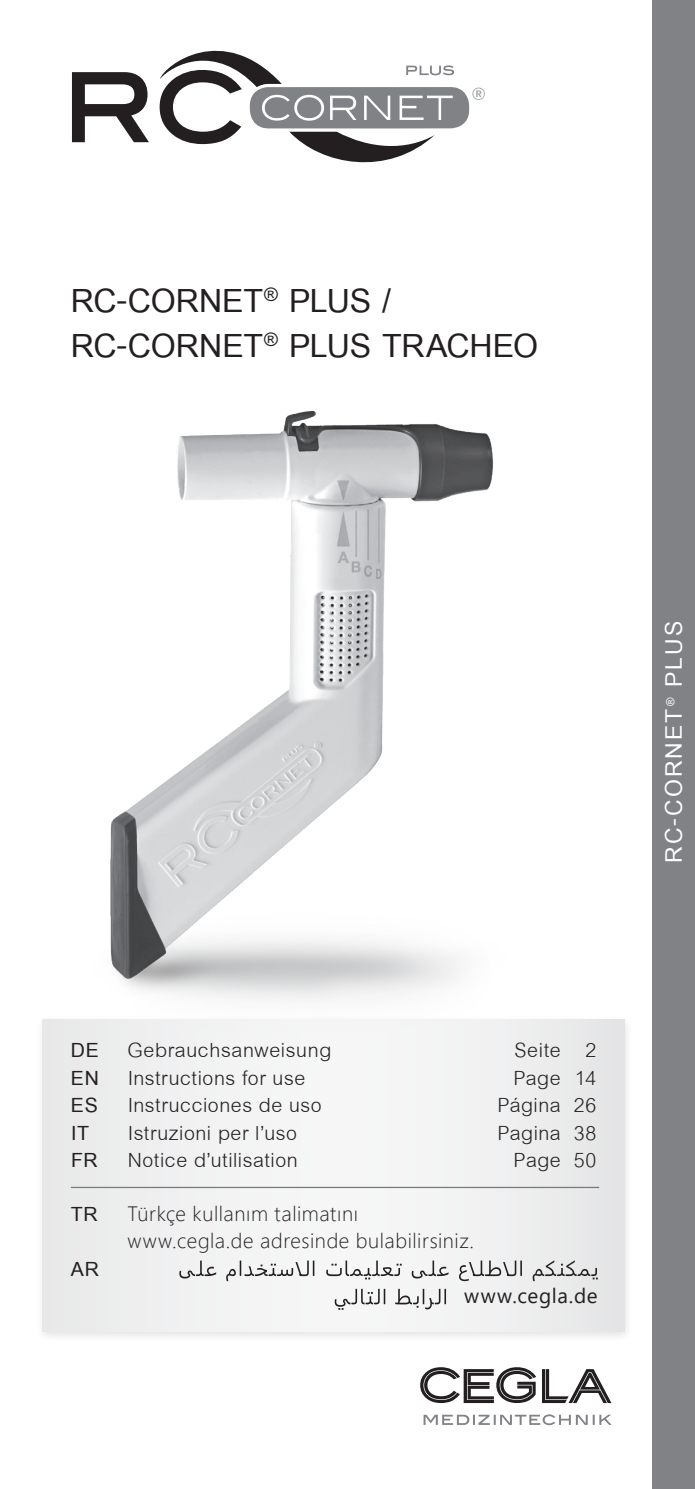
<style>
.page{position:relative;width:695px;height:1489px;background:#fff}
.page>*{position:absolute;margin:0;border:0;box-sizing:border-box;transform-origin:0 0}
.t1{font:700 49px/45px "Cordia New";letter-spacing:-.005em;color:#231f20}
.t2{font:700 35px "Cordia New";letter-spacing:.06em;color:#fff}
.t3{font:30px "Cordia New";letter-spacing:.015em;color:#231f20}
.t4{font:700 30px "Cordia New";color:#231f20}
.t5{font:300 20.75px/27.5px "Segoe UI";letter-spacing:.025em;color:#231f20}
.t6{font:20.75px "Segoe UI";letter-spacing:.03em;color:#231f20}
.s1{font-weight:700}
.s2{font-family:"Cordia New";font-weight:700;font-size:30px}
</style>
<div class="page">
<img style="left:110px;top:411px;width:383px;height:590px">
<svg style="left:167px;top:50px;width:267px;height:113px"></svg>
<svg style="left:72px;top:70px;width:170px;height:74px"></svg>
<svg style="left:247px;top:84px;width:225px;height:47px"></svg>
<svg style="left:249px;top:87px;width:236px;height:41px"></svg>
<svg style="left:406px;top:65px;width:48px;height:10px"></svg>
<div style="left:652px;top:0;width:42px;height:1488px;background:#808285"></div>
<svg style="left:420px;top:1367px;width:191px;height:35px"></svg>
<svg style="left:423px;top:1414px;width:188px;height:10px"></svg>
<div style="left:36px;top:1014px;width:597px;height:328px;background:#231f20;opacity:.37"></div>
<div style="left:43px;top:1019px;width:581px;height:312px;background:#f1f1f2"></div>
<hr style="left:71px;top:1186px;width:528px;height:1px;background:#76787b">
<svg style="left:179px;top:1260px;width:418px;height:20px"></svg>
<svg style="left:334px;top:1288px;width:112px;height:21px"></svg>
<h1 class="t1" style="left:71px;top:279px;width:468px">RC-CORNET<sup>®</sup> PLUS /<br>RC-CORNET<sup>®</sup> PLUS TRACHEO</h1>
<p class="t2" style="left:652px;top:862px;width:244px;rotate:-90deg">RC-CORNET<sup>®</sup> PLUS</p>
<p class="t3" style="left:71px;top:1030px;width:262px"><span class="s1">DE</span> Gebrauchsanweisung</p>
<p class="t3" style="left:514px;top:1030px;width:83px">Seite 2</p>
<p class="t3" style="left:71px;top:1057px;width:236px"><span class="s1">EN</span> Instructions for use</p>
<p class="t3" style="left:513px;top:1057px;width:84px">Page 14</p>
<p class="t3" style="left:71px;top:1085px;width:252px"><span class="s1">ES</span> Instrucciones de uso</p>
<p class="t3" style="left:497px;top:1085px;width:100px">Página 26</p>
<p class="t4" style="left:71px;top:1114px;width:20px">IT</p>
<p class="t3" style="left:128px;top:1112px;width:171px">Istruzioni per l’uso</p>
<p class="t3" style="left:497px;top:1112px;width:100px">Pagina 38</p>
<p class="t3" style="left:71px;top:1140px;width:228px"><span class="s1">FR</span> Notice d’utilisation</p>
<p class="t3" style="left:513px;top:1140px;width:84px">Page 50</p>
<p class="t5" style="left:128px;top:1197px;width:348px;text-indent:-57px"><span class="s2">TR</span> Türkçe kullanım talimatını www.cegla.de adresinde bulabilirsiniz.</p>
<p class="t4" style="left:71px;top:1250px;width:30px">AR</p>
<p class="t6" style="left:464px;top:1276px;width:135px">www.cegla.de</p>
</div>
